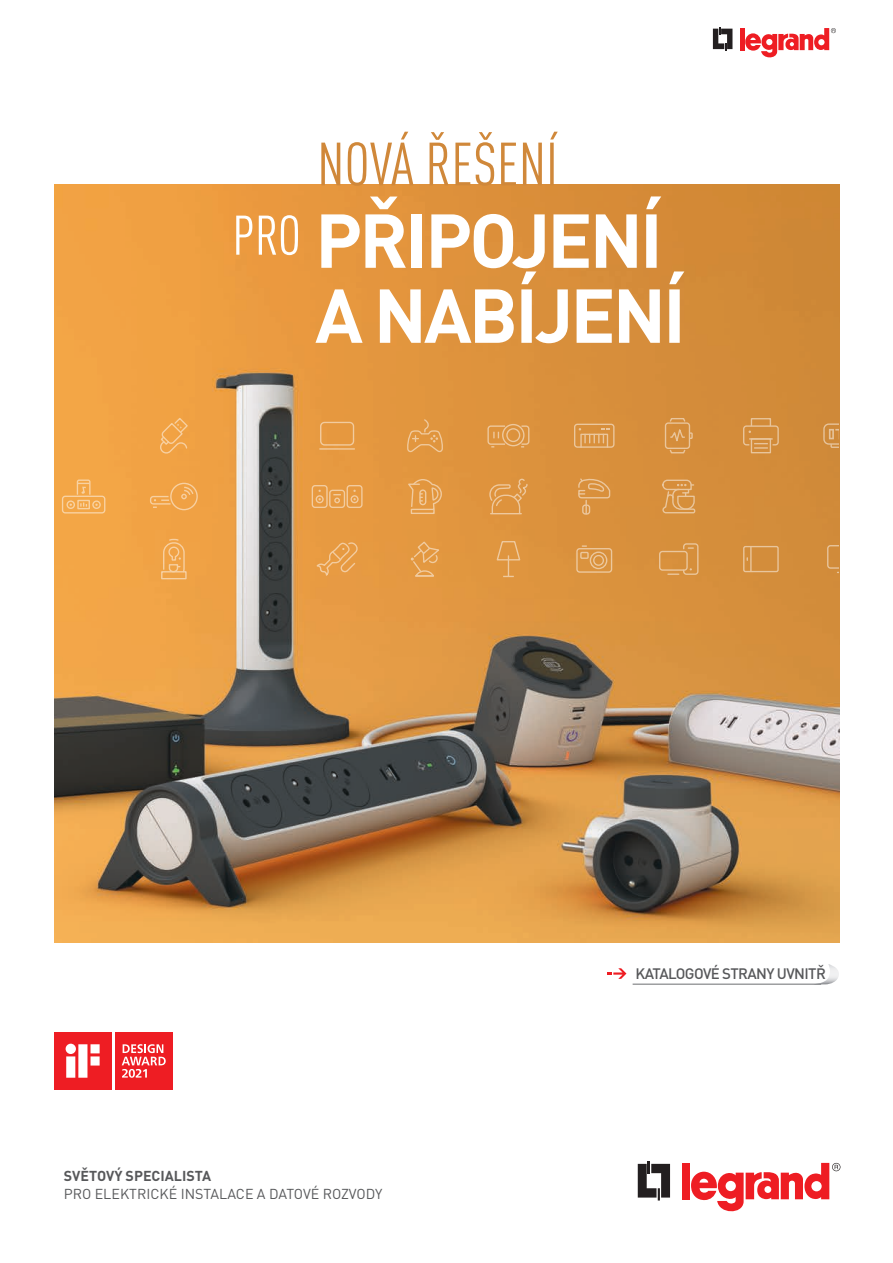
<style>
.page{position:relative;width:893px;height:1263px;background:#fff}
.page>*{position:absolute;margin:0;border:0;box-sizing:border-box;transform-origin:0 0}
.t1{font:700 75px/75px "DIN Pro";letter-spacing:-.04em;color:#fff}
.t2{font:condensed 60px "DIN Pro";color:#d0883a}
.t3{font:500 15px "DIN Pro";letter-spacing:-.04em;color:#57585a}
.t4{font:14.25px "DIN Pro";color:#57585a}
.t5{font:700 14.25px "DIN Pro";color:#57585a}
</style>
<div class="page">
<img style="left:54px;top:185px;width:785px;height:757px">
<svg style="left:662px;top:479px;width:34px;height:35px"></svg>
<div style="left:665px;top:422px;width:25px;height:27px;border:1px solid #fff;border-radius:3px"></div>
<svg style="left:668px;top:418px;width:25px;height:36px"></svg>
<svg style="left:668px;top:573px;width:11px;height:2px"></svg>
<div style="left:683px;top:543px;width:15px;height:32px;border:1px solid #fff;border-radius:3px"></div>
<div style="left:659px;top:551px;width:29px;height:20px;border:1px solid #fff;border-radius:3px"></div>
<svg style="left:823px;top:423px;width:16px;height:26px"></svg>
<svg style="left:827px;top:545px;width:12px;height:28px"></svg>
<div style="left:62px;top:496px;width:43px;height:17px;border:1px solid #fff;border-radius:3px"></div>
<svg style="left:80px;top:502px;width:7px;height:5px"></svg>
<div style="left:66px;top:500px;width:9px;height:9px;border:1px solid #fff;border-radius:50%"></div>
<div style="left:92px;top:500px;width:9px;height:9px;border:1px solid #fff;border-radius:50%"></div>
<svg style="left:76px;top:479px;width:15px;height:17px"></svg>
<svg style="left:314px;top:539px;width:45px;height:40px;background:#e8a04d"></svg>
<hr style="left:320px;top:448px;width:34px;height:2px;background:#fff">
<div style="left:320px;top:422px;width:34px;height:24px;border:1px solid #fff;border-radius:4px"></div>
<div style="left:329px;top:490px;width:16px;height:18px;border:1px solid #fff;border-radius:3px"></div>
<svg style="left:333px;top:494px;width:8px;height:9px"></svg>
<div style="left:312px;top:485px;width:16px;height:23px;border:1px solid #fff;border-radius:3px"></div>
<div style="left:316px;top:495px;width:8px;height:8px;border:1px solid #fff;border-radius:50%"></div>
<div style="left:347px;top:485px;width:16px;height:23px;border:1px solid #fff;border-radius:3px"></div>
<div style="left:351px;top:495px;width:8px;height:8px;border:1px solid #fff;border-radius:50%"></div>
<svg style="left:158px;top:418px;width:31px;height:37px"></svg>
<svg style="left:162px;top:538px;width:23px;height:35px"></svg>
<div style="left:170px;top:483px;width:28px;height:27px;border:1px solid #fff;border-radius:50%"></div>
<svg style="left:181px;top:486px;width:13px;height:13px"></svg>
<svg style="left:149px;top:495px;width:23px;height:13px"></svg>
<svg style="left:411px;top:540px;width:31px;height:37px"></svg>
<svg style="left:406px;top:418px;width:38px;height:110px;background:#e39c49"></svg>
<div style="left:743px;top:546px;width:36px;height:26px;border:1px solid #fff;border-radius:2px"></div>
<hr style="left:750px;top:547px;width:2px;height:24px;background:#fff">
<svg style="left:742px;top:425px;width:37px;height:24px"></svg>
<div style="left:582px;top:504px;width:8px;height:11px;border:1px solid #fff;border-radius:2px"></div>
<svg style="left:578px;top:477px;width:33px;height:37px"></svg>
<div style="left:574px;top:424px;width:40px;height:24px;border:1px solid #fff;border-radius:3px"></div>
<svg style="left:579px;top:428px;width:30px;height:15px"></svg>
<div style="left:576px;top:548px;width:36px;height:25px;border:1px solid #fff;border-radius:3px"></div>
<div style="left:590px;top:551px;width:17px;height:18px;border:1px solid #fff;border-radius:50%"></div>
<div style="left:593px;top:555px;width:11px;height:11px;border:1px solid #fff;border-radius:50%"></div>
<div style="left:580px;top:552px;width:9px;height:7px;border:1px solid #fff"></div>
<svg style="left:489px;top:477px;width:39px;height:100px;background:#df9947"></svg>
<div style="left:502px;top:424px;width:22px;height:22px;border:1px solid #fff;border-radius:50%"></div>
<div style="left:506px;top:428px;width:14px;height:14px;border:1px solid #fff;border-radius:50%"></div>
<svg style="left:487px;top:425px;width:19px;height:22px"></svg>
<svg style="left:520px;top:425px;width:10px;height:22px"></svg>
<div style="left:54px;top:1032px;width:58px;height:58px;background:#ee1d23"></div>
<svg style="left:66px;top:1044px;width:34px;height:34px"></svg>
<div style="left:115px;top:1032px;width:58px;height:58px;background:#ee1d23"></div>
<svg style="left:122px;top:1044px;width:44px;height:34px"></svg>
<hr style="left:633px;top:984px;width:188px;height:1px;background:#6c6d70">
<svg style="left:811px;top:964px;width:28px;height:20px"></svg>
<svg style="left:607px;top:968px;width:19px;height:11px"></svg>
<svg style="left:638px;top:1161px;width:32px;height:39px"></svg>
<div style="left:682px;top:1163px;width:8px;height:36px;background:#ee1d23"></div>
<svg style="left:691px;top:1163px;width:149px;height:48px"></svg>
<svg style="left:713px;top:27px;width:19px;height:24px"></svg>
<hr style="left:740px;top:28px;width:4px;height:22px;background:#ee1d23">
<svg style="left:745px;top:28px;width:91px;height:29px"></svg>
<h2 class="t2" style="left:317px;top:121px;width:242px">NOVÁ ŘEŠENÍ</h2>
<h1 class="t1" style="left:315px;top:194px;width:372px;text-indent:-83px"><sup>PRO</sup> PŘIPOJENÍ<br>A NABÍJENÍ</h1>
<p class="t5" style="left:64px;top:1164px;width:149px">SVĚTOVÝ SPECIALISTA</p>
<p class="t4" style="left:64px;top:1183px;width:320px">PRO ELEKTRICKÉ INSTALACE A DATOVÉ ROZVODY</p>
<p class="t3" style="left:635px;top:963px;width:192px">KATALOGOVÉ STRANY UVNITŘ</p>
</div>
